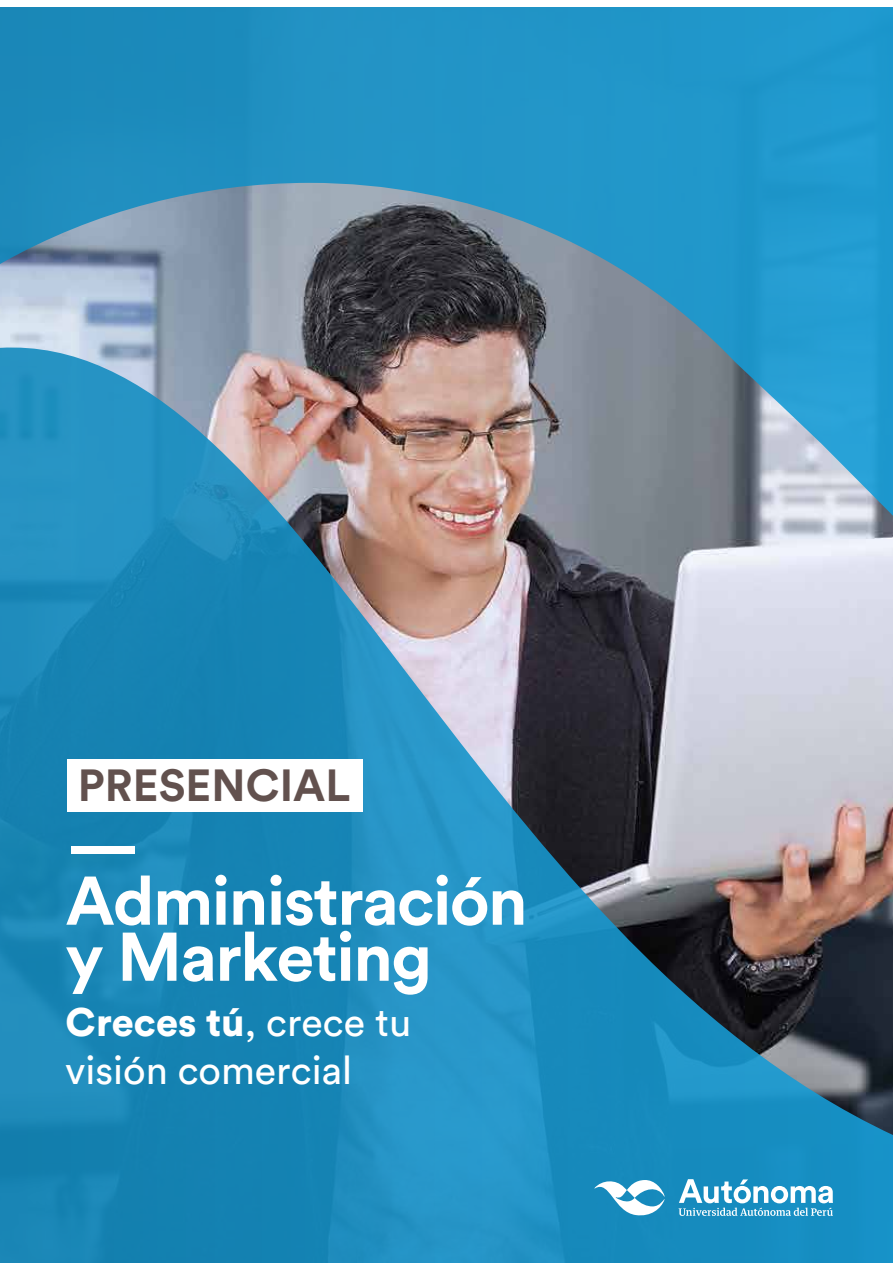
<style>
.page{position:relative;width:893px;height:1263px;background:#fff}
.page>*{position:absolute;margin:0;border:0;box-sizing:border-box;transform-origin:0 0}
.t1{font:700 67.95px/56.1px "Circular Std";letter-spacing:-.025em;color:#fff}
.t2{font:700 44.55px "Circular Std";color:#62514e}
.t3{font:39.45px/47.8px "Circular Std";color:#fff}
.s1{font-weight:900}
</style>
<div class="page">
<div style="left:0;top:0;width:893px;height:1263px;background:linear-gradient(to right,#1b86b6,#1f98cd)"></div>
<svg style="left:594px;top:1179px;width:71px;height:38px"></svg>
<svg style="left:679px;top:1179px;width:154px;height:37px"></svg>
<img style="left:1px;top:183px;width:892px;height:952px">
<div style="left:71px;top:846px;width:64px;height:8px;background:#fff"></div>
<div style="left:0;top:0;width:893px;height:7px;background:#fff"></div>
<div style="left:68px;top:759px;width:295px;height:53px;background:#fff"></div>
<hr style="left:0;top:0;width:1px;height:1263px;background:#159eda">
<p class="t2" style="left:78px;top:757px;width:274px">PRESENCIAL</p>
<h1 class="t1" style="left:66px;top:871px;width:463px">Administración y Marketing</h1>
<p class="t3" style="left:66px;top:998px;width:347px"><span class="s1">Creces tú</span>, crece tu visión comercial</p>
</div>
